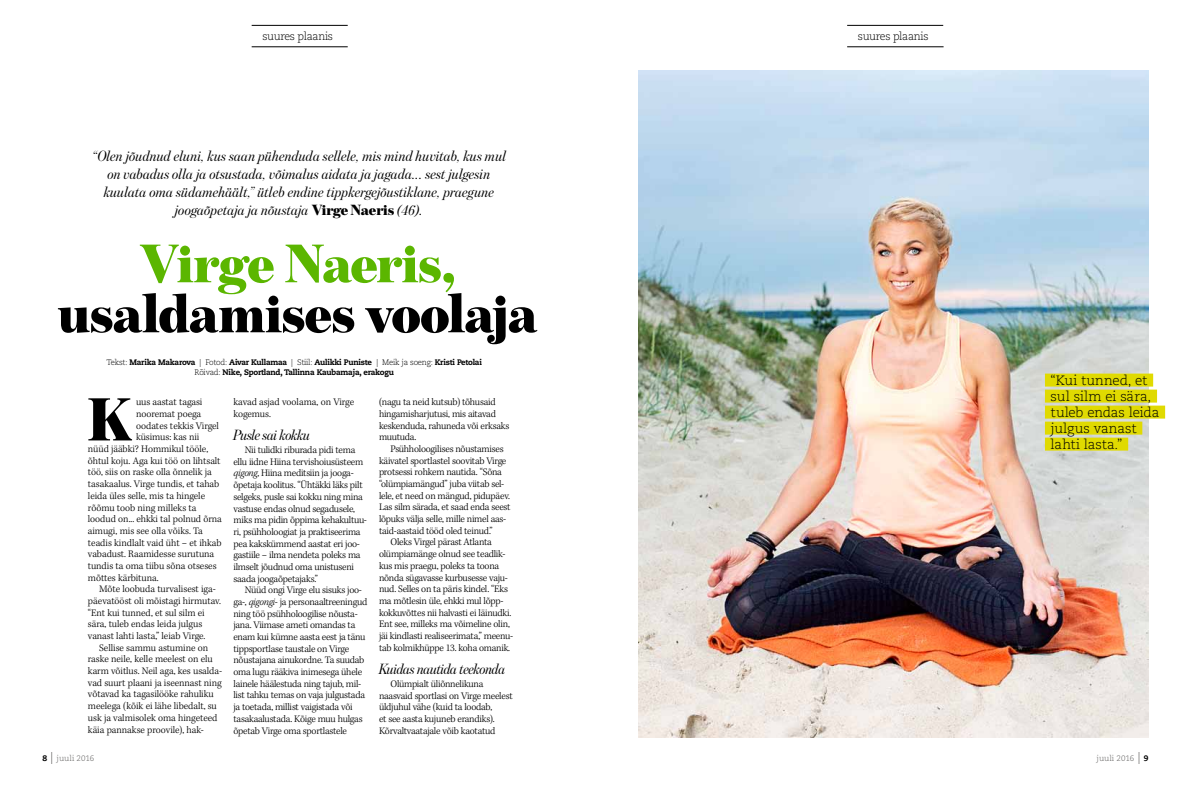
<style>
.page{position:relative;width:1191px;height:794px;background:#fff}
.page>*{position:absolute;margin:0;border:0;box-sizing:border-box;transform-origin:0 0}
.t1{font:900 61.5px "Benton Mod Disp";color:#000}
.t2{font:900 55px "Benton Mod Disp";letter-spacing:-.015em;color:#000}
.t3{font:900 55px "Benton Mod Disp";letter-spacing:-.015em;color:#5bb600}
.t4{font:italic 15px/18px "Benton Mod Disp";letter-spacing:.005em;color:#000;text-align:center}
.t5{font:italic 15px "Benton Mod Disp";letter-spacing:-.025em;color:#000}
.t6{font:300 13.5px/16px "Caecilia LT Std";letter-spacing:-.005em;color:#000}
.t7{font:300 11px "Caecilia LT Std";letter-spacing:-.035em;color:#000}
.t8{font:300 10.3px/11.7px "Kepler Std";letter-spacing:-.02em;color:#000}
.t9{font:300 10.3px "Kepler Std";color:#000}
.t10{font:800 8px/10px "Caecilia LT Std";letter-spacing:-.03em;color:#000;text-align:center}
.t11{font:300 8px "Caecilia LT Std";color:#5b5a59}
.s1{font-weight:900;font-style:normal}
.s2{font-weight:300}
.s3{font-style:italic}
.s4{font-weight:800;color:#000}
.s5{font-size:12px}
</style>
<div class="page">
<hr style="left:847px;top:47px;width:96px;height:1px;background:#000">
<hr style="left:847px;top:25px;width:96px;height:1px;background:#000">
<img style="left:638px;top:71px;width:510px;height:666px">
<hr style="left:252px;top:25px;width:96px;height:1px;background:#000">
<hr style="left:252px;top:47px;width:96px;height:1px;background:#000">
<div style="left:1045px;top:373px;width:108px;height:13px;background:#e0da01"></div>
<div style="left:1045px;top:389px;width:112px;height:13px;background:#e0da01"></div>
<div style="left:1045px;top:405px;width:120px;height:13px;background:#e0da01"></div>
<div style="left:1045px;top:421px;width:97px;height:13px;background:#e0da01"></div>
<div style="left:1045px;top:437px;width:83px;height:13px;background:#e0da01"></div>
<p class="t7" style="left:262px;top:30px;width:72px">suures plaanis</p>
<p class="t7" style="left:858px;top:30px;width:72px">suures plaanis</p>
<p class="t4" style="left:92px;top:147px;width:416px">“Olen jõudnud eluni, kus saan pühenduda sellele, mis mind huvitab, kus mul on vabadus olla ja otsustada, võimalus aidata ja jagada... sest julgesin kuulata oma südamehäält,” ütleb endine tippkergejõustiklane, praegune joogaõpetaja ja nõustaja <span class="s1">Virge Naeris</span> (46).</p>
<h2 class="t3" style="left:140px;top:232px;width:317px">Virge Naeris,</h2>
<h2 class="t2" style="left:58px;top:282px;width:481px">usaldamises voolaja</h2>
<p class="t10" style="left:107px;top:357px;width:377px"><span class="s2">Tekst:</span> Marika Makarova <span class="s2">| Fotod:</span> Aivar Kullamaa <span class="s2">| Stiil:</span> Aulikki Puniste <span class="s2">| Meik ja soeng:</span> Kristi Petolai<br><span class="s2">Rõivad:</span> Nike, Sportland, Tallinna Kaubamaja, erakogu</p>
<h1 class="t1" style="left:88px;top:384px;width:47px">K</h1>
<p class="t8" style="left:136px;top:397px;width:68px">uus aastat tagasi</p>
<p class="t8" style="left:136px;top:408px;width:67px">nooremat poega</p>
<p class="t8" style="left:136px;top:420px;width:84px">oodates tekkis Virgel</p>
<p class="t8" style="left:136px;top:432px;width:65px">küsimus: kas nii</p>
<p class="t8" style="left:88px;top:443px;width:122px">nüüd jääbki? Hommikul tööle,</p>
<p class="t8" style="left:88px;top:455px;width:134px">õhtul koju. Aga kui töö on lihtsalt</p>
<p class="t8" style="left:88px;top:467px;width:125px">töö, siis on raske olla õnnelik ja</p>
<p class="t8" style="left:88px;top:478px;width:133px">tasakaalus. Virge tundis, et tahab</p>
<p class="t9" style="left:88px;top:490px;width:119px">leida üles selle, mis ta hingele</p>
<p class="t9" style="left:88px;top:501px;width:110px">rõõmu toob ning milleks ta</p>
<p class="t8" style="left:88px;top:513px;width:135px">loodud on... ehkki tal polnud õrna</p>
<p class="t9" style="left:88px;top:525px;width:116px">aimugi, mis see olla võiks. Ta</p>
<p class="t8" style="left:88px;top:537px;width:135px">teadis kindlalt vaid üht – et ihkab</p>
<p class="t8" style="left:88px;top:548px;width:128px">vabadust. Raamidesse surutuna</p>
<p class="t8" style="left:88px;top:560px;width:130px">tundis ta oma tiibu sõna otseses</p>
<p class="t8" style="left:88px;top:572px;width:72px">mõttes kärbituna.</p>
<p class="t8" style="left:99px;top:583px;width:118px">Mõte loobuda turvalisest iga-</p>
<p class="t8" style="left:88px;top:595px;width:135px">päevatööst oli mõistagi hirmutav.</p>
<p class="t8" style="left:88px;top:607px;width:118px">“Ent kui tunned, et sul silm ei</p>
<p class="t8" style="left:88px;top:619px;width:116px">sära, tuleb endas leida julgus</p>
<p class="t8" style="left:88px;top:630px;width:119px">vanast lahti lasta,” leiab Virge.</p>
<p class="t8" style="left:99px;top:642px;width:110px">Sellise sammu astumine on</p>
<p class="t8" style="left:88px;top:654px;width:126px">raske neile, kelle meelest on elu</p>
<p class="t8" style="left:88px;top:665px;width:136px">karm võitlus. Neil aga, kes usalda-</p>
<p class="t8" style="left:88px;top:677px;width:135px">vad suurt plaani ja iseennast ning</p>
<p class="t8" style="left:88px;top:689px;width:127px">võtavad ka tagasilööke rahuliku</p>
<p class="t8" style="left:88px;top:700px;width:130px">meelega (kõik ei lähe libedalt, su</p>
<p class="t8" style="left:88px;top:712px;width:131px">usk ja valmisolek oma hingeteed</p>
<p class="t8" style="left:88px;top:724px;width:117px">käia pannakse proovile), hak-</p>
<p class="t8" style="left:233px;top:396px;width:122px">kavad asjad voolama, on Virge kogemus.</p>
<h3 class="t5" style="left:233px;top:427px;width:78px">Pusle sai kokku</h3>
<p class="t8" style="left:233px;top:444px;width:135px;text-indent:11px">Nii tulidki riburada pidi tema ellu iidne Hiina tervishoiusüsteem <span class="s3">qigong</span>, Hiina meditsiin ja jooga&shy;õpetaja koolitus. “Ühtäkki läks pilt selgeks, pusle sai kokku ning mina vastuse endas olnud segadusele, miks ma pidin õppima kehakultuu&shy;ri, psühholoogiat ja praktiseerima pea kakskümmend aastat eri joo&shy;gastiile – ilma nendeta poleks ma ilmselt jõudnud oma unistuseni saada joogaõpetajaks.”</p>
<p class="t8" style="left:233px;top:584px;width:135px;text-indent:11px">Nüüd ongi Virge elu sisuks joo&shy;ga-, <span class="s3">qigongi</span>- ja personaaltreeningud ning töö psühholoogilise nõusta&shy;jana. Viimase ameti omandas ta enam kui kümne aasta eest ja tänu tippsportlase taustale on Virge nõustajana ainukordne. Ta suudab oma lugu rääkiva inimesega ühele lainele häälestuda ning tajub, mil&shy;list tahku temas on vaja julgustada ja toetada, millist vaigistada või tasakaalustada. Kõige muu hulgas õpetab Virge oma sportlastele</p>
<p class="t8" style="left:379px;top:396px;width:132px">(nagu ta neid kutsub) tõhusaid hingamisharjutusi, mis aitavad keskenduda, rahuneda või erksaks muutuda.</p>
<p class="t8" style="left:390px;top:443px;width:115px">Psühholoogilises nõustamises</p>
<p class="t8" style="left:379px;top:455px;width:129px">käivatel sportlastel soovitab Virge</p>
<p class="t8" style="left:379px;top:467px;width:124px">protsessi rohkem nautida. “Sõna</p>
<p class="t8" style="left:379px;top:478px;width:127px">“olümpiamängud” juba viitab sel-</p>
<p class="t8" style="left:379px;top:490px;width:133px">lele, et need on mängud, pidupäev.</p>
<p class="t8" style="left:379px;top:502px;width:133px">Las silm särada, et saad enda seest</p>
<p class="t8" style="left:379px;top:513px;width:129px">lõpuks välja selle, mille nimel aas-</p>
<p class="t8" style="left:379px;top:525px;width:115px">taid-aastaid tööd oled teinud.”</p>
<p class="t8" style="left:390px;top:537px;width:103px">Oleks Virgel pärast Atlanta</p>
<p class="t8" style="left:379px;top:548px;width:128px">olümpiamänge olnud see teadlik-</p>
<p class="t8" style="left:379px;top:560px;width:122px">kus mis praegu, poleks ta toona</p>
<p class="t8" style="left:379px;top:572px;width:130px">nõnda sügavasse kurbusesse vaju-</p>
<p class="t8" style="left:379px;top:583px;width:130px">nud. Selles on ta päris kindel. “Eks</p>
<p class="t8" style="left:379px;top:595px;width:126px">ma mõtlesin üle, ehkki mul lõpp-</p>
<p class="t8" style="left:379px;top:607px;width:134px">kokkuvõttes nii halvasti ei läinudki.</p>
<p class="t8" style="left:379px;top:618px;width:132px">Ent see, milleks ma võimeline olin,</p>
<p class="t8" style="left:379px;top:630px;width:136px">jäi kindlasti realiseerimata,” meenu-</p>
<p class="t8" style="left:379px;top:642px;width:133px">tab kolmikhüppe 13. koha omanik.</p>
<h3 class="t5" style="left:379px;top:660px;width:128px">Kuidas nautida teekonda</h3>
<p class="t8" style="left:379px;top:678px;width:135px;text-indent:11px">Olümpialt üliõnnelikuna naasvaid sportlasi on Virge meelest üldjuhul vähe (kuid ta loodab,<br>et see aasta kujuneb erandiks).<br>Kõrvaltvaatajale võib kaotatud</p>
<h3 class="t6" style="left:1050px;top:373px;width:110px">“Kui tunned, et sul silm ei sära, tuleb endas leida julgus vanast lahti lasta.”</h3>
<p class="t11" style="left:43px;top:753px;width:53px"><span class="s4">8</span> <span class="s5">|</span> juuli 2016</p>
<p class="t11" style="left:1096px;top:753px;width:53px">juuli 2016 <span class="s5">|</span> <span class="s4">9</span></p>
</div>
